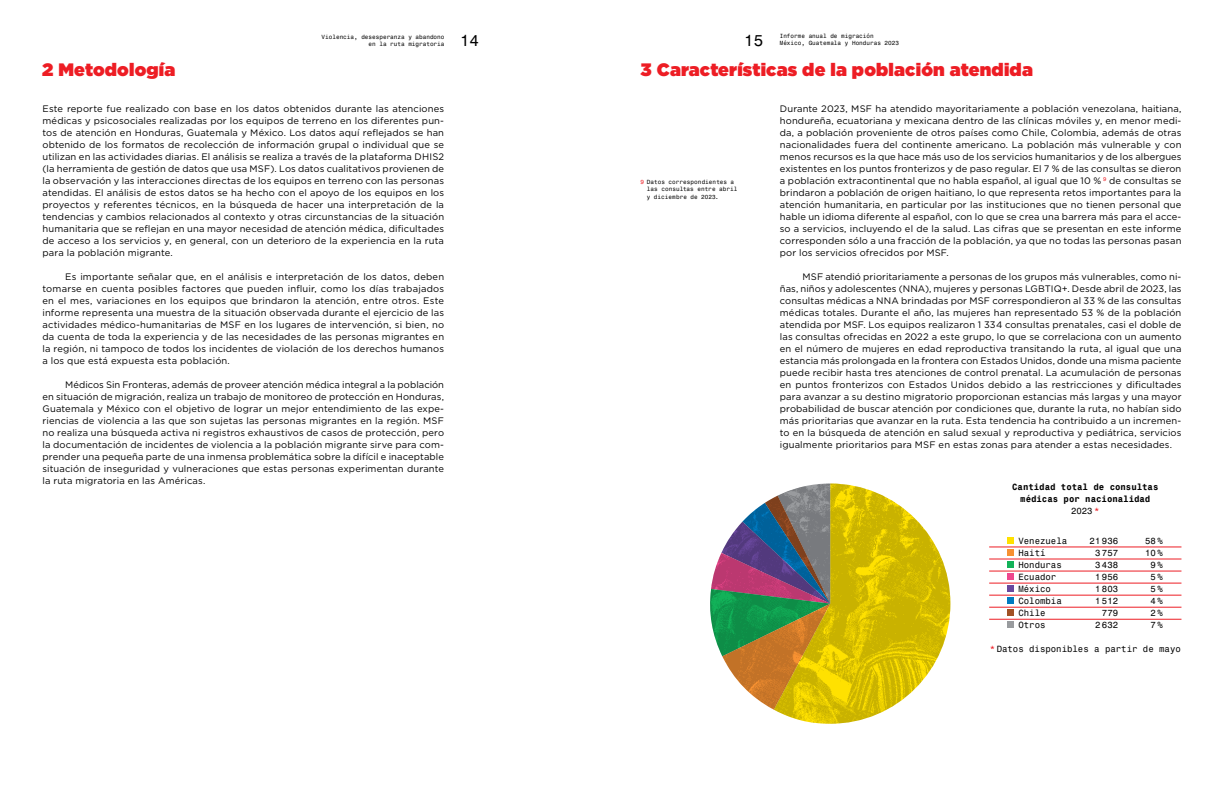
<style>
.page{position:relative;width:1224px;height:792px;background:#fff}
.page>*{position:absolute;margin:0;border:0;box-sizing:border-box;transform-origin:0 0}
.t1{font:900 18px "Gotham";letter-spacing:.01em;color:#ed1d24}
.t2{font:16px "Monospace 821 BT";color:#000}
.t3{font:9.4px/12px "Gotham HTF";letter-spacing:.015em;color:#000;text-align:justify}
.t4{font:9px/12px "Monospace 821 BT";color:#000;text-align:right}
.t5{font:700 9px/12px "Monospace 821 BT";color:#000;text-align:center}
.t6{font:6px/7.4px "Monospace 821 BT";color:#000;text-align:right}
.s1{color:#ed1d24}
.s2{font-weight:400}
.s3{font-weight:400;color:#ed1d24}
</style>
<div class="page">
<div style="left:1008px;top:537px;width:6px;height:7px;background:#ffe100"></div>
<div style="left:1008px;top:549px;width:6px;height:7px;background:#f79131"></div>
<div style="left:1008px;top:561px;width:6px;height:7px;background:#12b259"></div>
<div style="left:1008px;top:573px;width:6px;height:7px;background:#ee478d"></div>
<div style="left:1008px;top:585px;width:6px;height:7px;background:#69489d"></div>
<div style="left:1008px;top:597px;width:6px;height:7px;background:#007bc1"></div>
<div style="left:1008px;top:609px;width:6px;height:7px;background:#a15125"></div>
<div style="left:1008px;top:621px;width:6px;height:7px;background:#999b9e"></div>
<hr style="left:989px;top:547px;width:192px;height:1px;background:#ed1d24">
<hr style="left:989px;top:571px;width:192px;height:1px;background:#ed1d24">
<hr style="left:989px;top:595px;width:192px;height:1px;background:#ed1d24">
<hr style="left:989px;top:619px;width:192px;height:1px;background:#ed1d24">
<hr style="left:989px;top:559px;width:192px;height:1px;background:#ed1d24">
<hr style="left:989px;top:583px;width:192px;height:1px;background:#ed1d24">
<hr style="left:989px;top:607px;width:192px;height:1px;background:#ed1d24">
<svg style="left:710px;top:497px;width:64px;height:213px"></svg>
<svg style="left:774px;top:484px;width:176px;height:240px;background:#c7b63d"></svg>
<p class="t6" style="left:322px;top:33px;width:124px;line-height:7px">Violencia, desesperanza y abandono en la ruta migratoria</p>
<h2 class="t2" style="left:460px;top:30px;width:21px">14</h2>
<p class="t6" style="left:780px;top:33px;width:96px">Informe anual de migración</p>
<h2 class="t2" style="left:744px;top:30px;width:21px">15</h2>
<p class="t6" style="left:780px;top:40px;width:121px">México, Guatemala y Honduras 2023</p>
<h1 class="t1" style="left:42px;top:59px;width:135px">2 Metodología</h1>
<h1 class="t1" style="left:641px;top:59px;width:394px">3 Características de la población atendida</h1>
<p class="t3" style="left:43px;top:102px;width:403px">Este reporte fue realizado con base en los datos obtenidos durante las atenciones médicas y psicosociales realizadas por los equipos de terreno en los diferentes pun&shy;tos de atención en Honduras, Guatemala y México. Los datos aquí reflejados se han obtenido de los formatos de recolección de información grupal o individual que se utilizan en las actividades diarias. El análisis se realiza a través de la plataforma DHIS2 (la herramienta de gestión de datos que usa MSF). Los datos cualitativos provienen de la observación y las interacciones directas de los equipos en terreno con las personas atendidas. El análisis de estos datos se ha hecho con el apoyo de los equipos en los proyectos y referentes técnicos, en la búsqueda de hacer una interpretación de la tendencias y cambios relacionados al contexto y otras circunstancias de la situación humanitaria que se reflejan en una mayor necesidad de atención médica, dificultades de acceso a los servicios y, en general, con un deterioro de la experiencia en la ruta para la población migrante.</p>
<p class="t3" style="left:43px;top:270px;width:403px;text-indent:23px">Es importante señalar que, en el análisis e interpretación de los datos, deben tomarse en cuenta posibles factores que pueden influir, como los días trabajados en el mes, variaciones en los equipos que brindaron la atención, entre otros. Este informe representa una muestra de la situación observada durante el ejercicio de las actividades médico-humanitarias de MSF en los lugares de intervención, si bien, no da cuenta de toda la experiencia y de las necesidades de las personas migrantes en la región, ni tampoco de todos los incidentes de violación de los derechos humanos a los que está expuesta esta población.</p>
<p class="t3" style="left:43px;top:378px;width:403px;text-indent:23px">Médicos Sin Fronteras, además de proveer atención médica integral a la población en situación de migración, realiza un trabajo de monitoreo de protección en Honduras, Guatemala y México con el objetivo de lograr un mejor entendimiento de las expe&shy;riencias de violencia a las que son sujetas las personas migrantes en la región. MSF no realiza una búsqueda activa ni registros exhaustivos de casos de protección, pero la documentación de incidentes de violencia a la población migrante sirve para com&shy;prender una pequeña parte de una inmensa problemática sobre la difícil e inaceptable situación de inseguridad y vulneraciones que estas personas experimentan durante la ruta migratoria en las Américas.</p>
<p class="t3" style="left:780px;top:102px;width:403px">Durante 2023, MSF ha atendido mayoritariamente a población venezolana, haitiana, hondureña, ecuatoriana y mexicana dentro de las clínicas móviles y, en menor medi&shy;da, a población proveniente de otros países como Chile, Colombia, además de otras nacionalidades fuera del continente americano. La población más vulnerable y con menos recursos es la que hace más uso de los servicios humanitarios y de los albergues existentes en los puntos fronterizos y de paso regular. El 7 % de las consultas se dieron a población extracontinental que no habla español, al igual que 10 % <sup>9</sup> de consultas se brindaron a población de origen haitiano, lo que representa retos importantes para la atención humanitaria, en particular por las instituciones que no tienen personal que hable un idioma diferente al español, con lo que se crea una barrera más para el acce&shy;so a servicios, incluyendo el de la salud. Las cifras que se presentan en este informe corresponden sólo a una fracción de la población, ya que no todas las personas pasan por los servicios ofrecidos por MSF.</p>
<p class="t3" style="left:780px;top:270px;width:403px;text-indent:23px">MSF atendió prioritariamente a personas de los grupos más vulnerables, como ni&shy;ñas, niños y adolescentes (NNA), mujeres y personas LGBTIQ+. Desde abril de 2023, las consultas médicas a NNA brindadas por MSF correspondieron al 33 % de las consultas médicas totales. Durante el año, las mujeres han representado 53 % de la población atendida por MSF. Los equipos realizaron 1 334 consultas prenatales, casi el doble de las consultas ofrecidas en 2022 a este grupo, lo que se correlaciona con un aumento en el número de mujeres en edad reproductiva transitando la ruta, al igual que una estancia más prolongada en la frontera con Estados Unidos, donde una misma paciente puede recibir hasta tres atenciones de control prenatal. La acumulación de personas en puntos fronterizos con Estados Unidos debido a las restricciones y dificultades para avanzar a su destino migratorio proporcionan estancias más largas y una mayor probabilidad de buscar atención por condiciones que, durante la ruta, no habían sido más prioritarias que avanzar en la ruta. Esta tendencia ha contribuido a un incremen&shy;to en la búsqueda de atención en salud sexual y reproductiva y pediátrica, servicios igualmente prioritarios para MSF en estas zonas para atender a estas necesidades.</p>
<p class="t6" style="left:647px;top:178px;width:92px;text-align:left;text-indent:-7px"><span class="s1">9</span> Datos correspondientes a las consultas entre abril y diciembre de 2023.</p>
<p class="t5" style="left:1012px;top:481px;width:148px">Cantidad total de consultas médicas por nacionalidad<br><span class="s2">2023</span> <span class="s3">*</span></p>
<p class="t4" style="left:1018px;top:535px;width:50px;text-align:left">Venezuela<br>Haití<br>Honduras<br>Ecuador<br>México<br>Colombia<br>Chile<br>Otros</p>
<p class="t4" style="left:1090px;top:535px;width:30px">21 936<br>3 757<br>3 438<br>1 956<br>1 803<br>1 512<br>779<br>2 632</p>
<p class="t4" style="left:1145px;top:535px;width:19px">58%<br>10%<br>9%<br>5%<br>5%<br>4%<br>2%<br>7%</p>
<p class="t4" style="left:990px;top:643px;width:193px"><span class="s1">*</span> Datos disponibles a partir de mayo</p>
</div>
